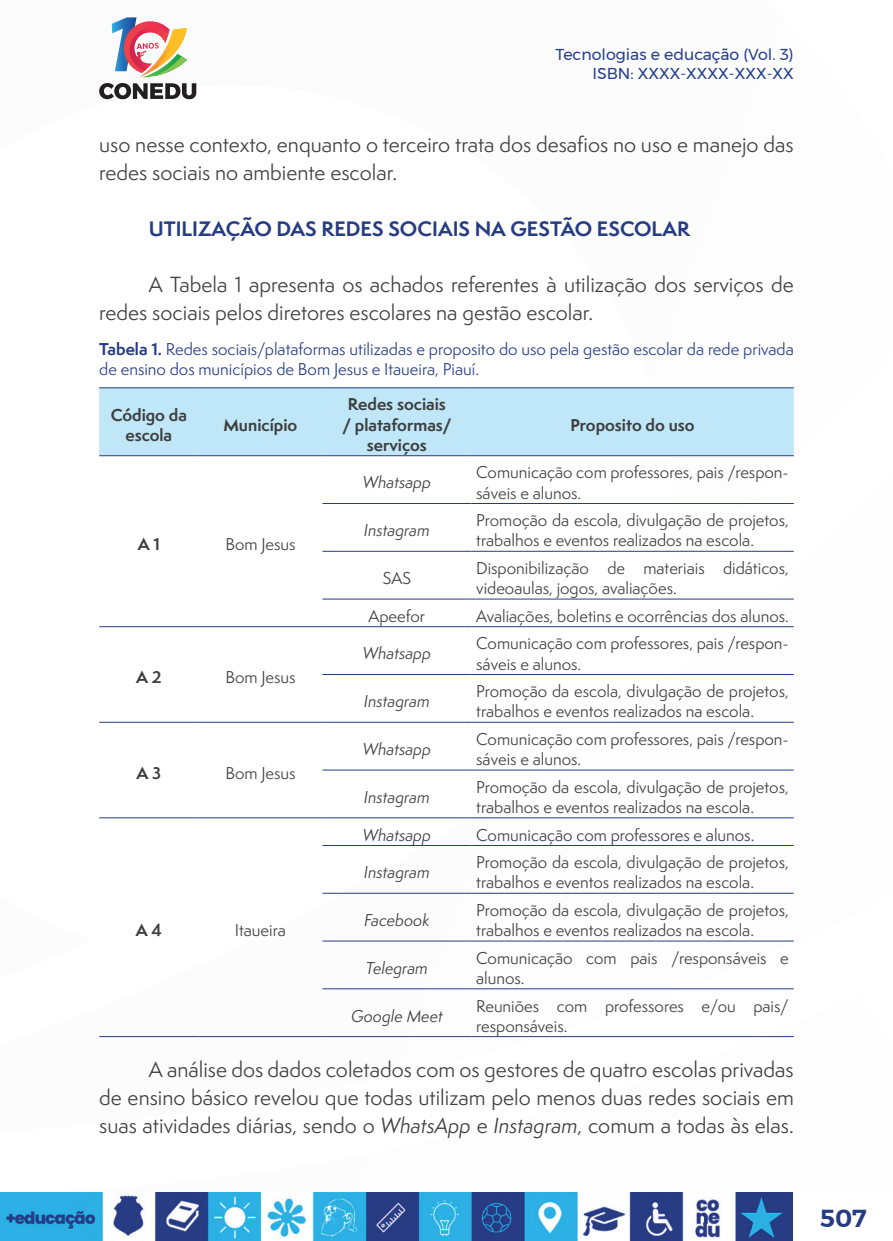
<style>
.page{position:relative;width:893px;height:1241px;background:#fff}
.page>*{position:absolute;margin:0;border:0;box-sizing:border-box;transform-origin:0 0}
.t1{font:600 24.5px "Montserrat";color:#263c82}
._7_CORPO{font:20.12px/28px "Semplicita Pro";color:#3e3e3f}
._14_SUBTITULO_2{font:700 19.25px "Semplicita Pro";color:#263c82}
._10_TABELA{font:15.75px/20.1px "Semplicita Pro";color:#3e3e3f}
._9_LEGENDAS{font:15.75px/20.1px "Semplicita Pro";color:#263c82}
._10_TABELA-2{font:italic 15.75px "Semplicita Pro";color:#3e3e3f}
._10_TABELA-3{font:700 15.75px/20.1px "Semplicita Pro";color:#3e3e3f;text-align:center}
.t2{font:15.75px/18.9px "Montserrat";color:#253f8e;text-align:right}
.s1{font-weight:700}
.s2{font-style:italic}
</style>
<div class="page">
<svg style="left:99px;top:456px;width:695px;height:582px"></svg>
<svg style="left:112px;top:17px;width:75px;height:60px"></svg>
<svg style="left:99px;top:83px;width:97px;height:16px"></svg>
<img style="left:0;top:1192px;width:793px;height:48px">
<div style="left:99px;top:388px;width:695px;height:67px;background:#bfe7f7"></div>
<hr style="left:99px;top:455px;width:99px;height:1px;background:#263c82">
<hr style="left:198px;top:455px;width:124px;height:1px;background:#263c82">
<hr style="left:322px;top:455px;width:149px;height:1px;background:#263c82">
<hr style="left:471px;top:455px;width:323px;height:1px;background:#263c82">
<hr style="left:322px;top:503px;width:149px;height:1px;background:#263c82">
<hr style="left:471px;top:503px;width:323px;height:1px;background:#263c82">
<hr style="left:322px;top:551px;width:149px;height:1px;background:#263c82">
<hr style="left:471px;top:551px;width:323px;height:1px;background:#263c82">
<hr style="left:322px;top:598px;width:149px;height:1px;background:#263c82">
<hr style="left:471px;top:598px;width:323px;height:1px;background:#263c82">
<hr style="left:99px;top:626px;width:99px;height:1px;background:#263c82">
<hr style="left:198px;top:626px;width:124px;height:1px;background:#263c82">
<hr style="left:322px;top:626px;width:149px;height:1px;background:#263c82">
<hr style="left:471px;top:626px;width:323px;height:1px;background:#263c82">
<hr style="left:322px;top:674px;width:149px;height:1px;background:#263c82">
<hr style="left:471px;top:674px;width:323px;height:1px;background:#263c82">
<hr style="left:99px;top:721px;width:99px;height:1px;background:#263c82">
<hr style="left:198px;top:721px;width:124px;height:1px;background:#263c82">
<hr style="left:322px;top:721px;width:149px;height:1px;background:#263c82">
<hr style="left:471px;top:721px;width:323px;height:1px;background:#263c82">
<hr style="left:322px;top:769px;width:149px;height:1px;background:#263c82">
<hr style="left:471px;top:769px;width:323px;height:1px;background:#263c82">
<hr style="left:99px;top:817px;width:99px;height:1px;background:#263c82">
<hr style="left:198px;top:817px;width:124px;height:1px;background:#263c82">
<hr style="left:322px;top:817px;width:149px;height:1px;background:#263c82">
<hr style="left:471px;top:817px;width:323px;height:1px;background:#263c82">
<hr style="left:322px;top:845px;width:149px;height:1px;background:#263c82">
<hr style="left:471px;top:845px;width:323px;height:1px;background:#263c82">
<hr style="left:322px;top:892px;width:149px;height:1px;background:#263c82">
<hr style="left:471px;top:892px;width:323px;height:1px;background:#263c82">
<hr style="left:322px;top:940px;width:149px;height:1px;background:#263c82">
<hr style="left:471px;top:940px;width:323px;height:1px;background:#263c82">
<hr style="left:322px;top:988px;width:149px;height:1px;background:#263c82">
<hr style="left:471px;top:988px;width:323px;height:1px;background:#263c82">
<hr style="left:99px;top:387px;width:99px;height:1px;background:#263c82">
<hr style="left:198px;top:387px;width:124px;height:1px;background:#263c82">
<hr style="left:322px;top:387px;width:149px;height:1px;background:#263c82">
<hr style="left:471px;top:387px;width:323px;height:1px;background:#263c82">
<hr style="left:99px;top:1035px;width:99px;height:1px;background:#263c82">
<hr style="left:198px;top:1035px;width:124px;height:1px;background:#263c82">
<hr style="left:322px;top:1035px;width:149px;height:1px;background:#263c82">
<hr style="left:471px;top:1035px;width:323px;height:1px;background:#263c82">
<p class="t2" style="left:556px;top:45px;width:240px">Tecnologias e educação (Vol. 3)<br>ISBN: XXXX-XXXX-XXX-XX</p>
<p class="_7_CORPO" style="left:99px;top:130px;width:696px">uso nesse contexto, enquanto o terceiro trata dos desafios no uso e manejo das redes sociais no ambiente escolar.</p>
<p class="_14_SUBTITULO_2" style="left:149px;top:214px;width:543px">UTILIZAÇÃO DAS REDES SOCIAIS NA GESTÃO ESCOLAR</p>
<p class="_7_CORPO" style="left:99px;top:270px;width:696px;text-indent:50px">A Tabela 1 apresenta os achados referentes à utilização dos serviços de redes sociais pelos diretores escolares na gestão escolar.</p>
<p class="_9_LEGENDAS" style="left:99px;top:339px;width:696px"><span class="s1">Tabela 1.</span> Redes sociais/plataformas utilizadas e proposito do uso pela gestão escolar da rede privada de ensino dos municípios de Bom Jesus e Itaueira, Piauí.</p>
<p class="_10_TABELA-3" style="left:111px;top:404px;width:78px">Código da escola</p>
<p class="_10_TABELA-3" style="left:223px;top:414px;width:75px">Município</p>
<p class="_10_TABELA-3" style="left:342px;top:394px;width:111px">Redes sociais / plataformas/ serviços</p>
<p class="_10_TABELA-3" style="left:570px;top:414px;width:126px">Proposito do uso</p>
<p class="_10_TABELA-3" style="left:138px;top:533px;width:24px">A 1</p>
<p class="_10_TABELA" style="left:225px;top:534px;width:72px">Bom Jesus</p>
<p class="_10_TABELA-3" style="left:136px;top:667px;width:27px">A 2</p>
<p class="_10_TABELA" style="left:225px;top:667px;width:72px">Bom Jesus</p>
<p class="_10_TABELA-3" style="left:136px;top:762px;width:26px">A 3</p>
<p class="_10_TABELA" style="left:225px;top:762px;width:72px">Bom Jesus</p>
<p class="_10_TABELA-2" style="left:363px;top:471px;width:70px">Whatsapp</p>
<p class="_10_TABELA" style="left:476px;top:462px;width:314px">Comunicação com professores, pais /respon&shy;sáveis e alunos.</p>
<p class="_10_TABELA-2" style="left:364px;top:519px;width:67px">Instagram</p>
<p class="_10_TABELA" style="left:476px;top:510px;width:314px">Promoção da escola, divulgação de projetos, trabalhos e eventos realizados na escola.</p>
<p class="_10_TABELA" style="left:383px;top:567px;width:30px">SAS</p>
<p class="_10_TABELA" style="left:476px;top:557px;width:314px">Disponibilização de materiais didáticos, videoaulas, jogos, avaliações.</p>
<p class="_10_TABELA" style="left:368px;top:605px;width:58px">Apeefor</p>
<p class="_10_TABELA" style="left:476px;top:605px;width:314px">Avaliações, boletins e ocorrências dos alunos.</p>
<p class="_10_TABELA-2" style="left:363px;top:642px;width:70px">Whatsapp</p>
<p class="_10_TABELA" style="left:476px;top:633px;width:314px">Comunicação com professores, pais /respon&shy;sáveis e alunos.</p>
<p class="_10_TABELA-2" style="left:364px;top:690px;width:67px">Instagram</p>
<p class="_10_TABELA" style="left:476px;top:681px;width:314px">Promoção da escola, divulgação de projetos, trabalhos e eventos realizados na escola.</p>
<p class="_10_TABELA-2" style="left:363px;top:738px;width:70px">Whatsapp</p>
<p class="_10_TABELA" style="left:476px;top:728px;width:314px">Comunicação com professores, pais /respon&shy;sáveis e alunos.</p>
<p class="_10_TABELA-2" style="left:364px;top:785px;width:67px">Instagram</p>
<p class="_10_TABELA" style="left:476px;top:776px;width:314px">Promoção da escola, divulgação de projetos, trabalhos e eventos realizados na escola.</p>
<p class="_10_TABELA-2" style="left:363px;top:823px;width:70px">Whatsapp</p>
<p class="_10_TABELA" style="left:476px;top:824px;width:280px">Comunicação com professores e alunos.</p>
<p class="_10_TABELA-2" style="left:364px;top:861px;width:67px">Instagram</p>
<p class="_10_TABELA" style="left:476px;top:851px;width:314px">Promoção da escola, divulgação de projetos, trabalhos e eventos realizados na escola.</p>
<p class="_10_TABELA-2" style="left:364px;top:908px;width:67px">Facebook</p>
<p class="_10_TABELA" style="left:476px;top:899px;width:314px">Promoção da escola, divulgação de projetos, trabalhos e eventos realizados na escola.</p>
<p class="_10_TABELA-2" style="left:366px;top:956px;width:64px">Telegram</p>
<p class="_10_TABELA" style="left:476px;top:947px;width:314px">Comunicação com pais /responsáveis e alunos.</p>
<p class="_10_TABELA-2" style="left:351px;top:1004px;width:93px">Google Meet</p>
<p class="_10_TABELA" style="left:476px;top:995px;width:314px">Reuniões com professores e/ou pais/ responsáveis.</p>
<p class="_7_CORPO" style="left:99px;top:1054px;width:696px;text-align:justify;text-indent:50px">A análise dos dados coletados com os gestores de quatro escolas privadas de ensino básico revelou que todas utilizam pelo menos duas redes sociais em suas atividades diárias, sendo o <span class="s2">WhatsApp</span> e <span class="s2">Instagram</span>, comum a todas às elas.</p>
<p class="_10_TABELA-3" style="left:136px;top:919px;width:28px">A 4</p>
<p class="_10_TABELA" style="left:235px;top:919px;width:52px">Itaueira</p>
<h1 class="t1" style="left:820px;top:1198px;width:48px">507</h1>
</div>
